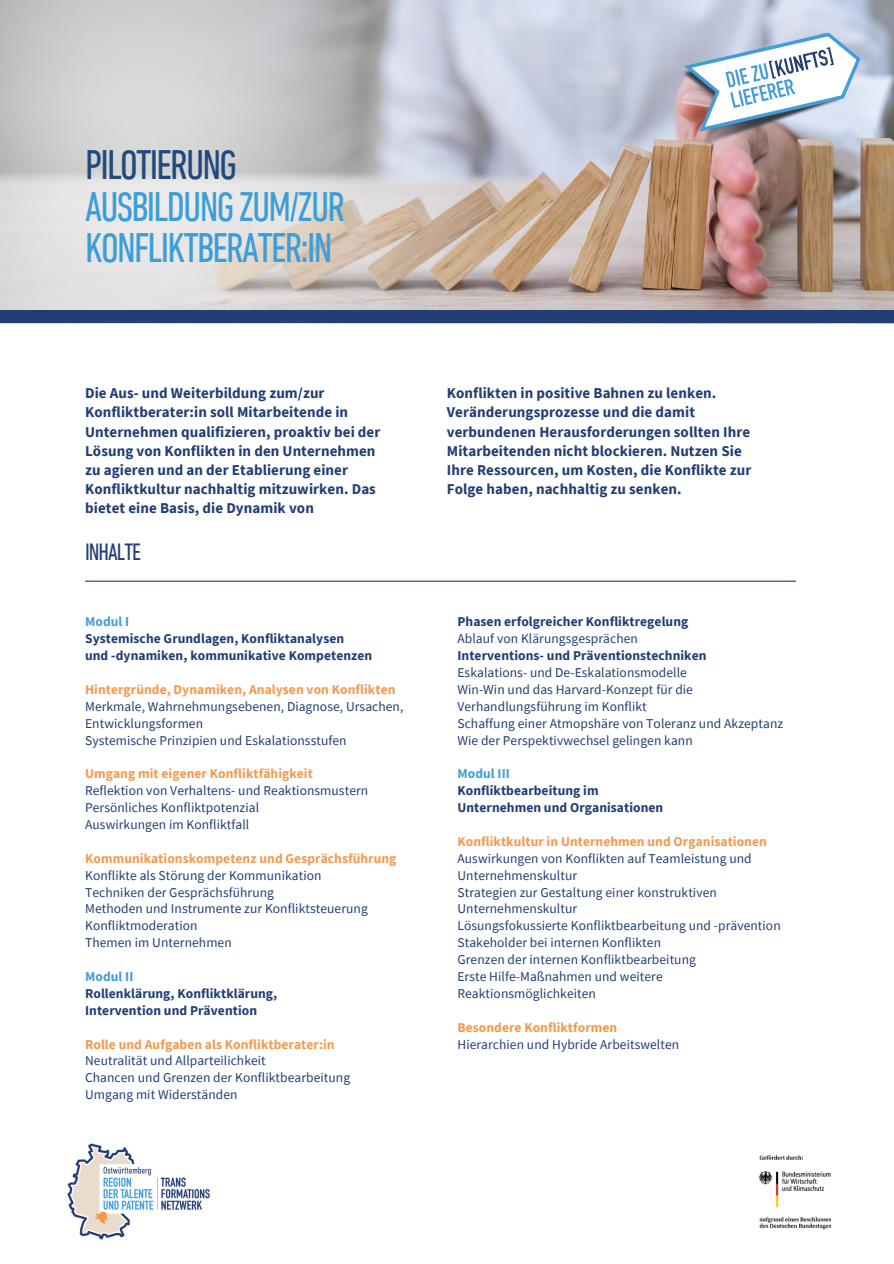
<style>
.page{position:relative;width:894px;height:1264px;background:#fff}
.page>*{position:absolute;margin:0;border:0;box-sizing:border-box;transform-origin:0 0}
.t1{font:condensed 42px/41.7px "DIN Next LT Pro";letter-spacing:-.045em;color:#3b9ed8}
.t2{font:condensed 24px "DIN Next LT Pro";letter-spacing:-.045em;color:#223e74}
.t3{font:700 15px/19.2px "Source Sans Pro";letter-spacing:.005em;color:#223e74}
.t4{font:13.5px/16.8px "Source Sans Pro";letter-spacing:.005em;color:#223e74}
.t5{font:700 13.5px/16.8px "Source Sans Pro";letter-spacing:.005em;color:#223e74}
.t6{font:700 13.5px "Source Sans Pro";letter-spacing:.005em;color:#f49a4f}
.s1{color:#22497e}
.s2{color:#439ed8}
</style>
<div class="page">
<img style="left:758px;top:1155px;width:74px;height:75px">
<img style="left:0;top:0;width:893px;height:310px">
<div style="left:0;top:310px;width:893px;height:13px;background:#223e74"></div>
<img style="left:649px;top:21px;width:235px;height:132px">
<svg style="left:683px;top:33px;width:177px;height:99px"></svg>
<hr style="left:85px;top:580px;width:710px;height:1px;background:#223e74">
<img style="left:67px;top:1143px;width:143px;height:97px">
<p class="t1" style="left:85px;top:148px;width:261px"><span class="s1">PILOTIERUNG<br></span>AUSBILDUNGZUM/ZUR<br>KONFLIKTBERATER:IN</p>
<p class="t3" style="left:85px;top:383px;width:297px">Die Aus- und Weiterbildung zum/zur Konfliktberater:in soll Mitarbeitende in Unternehmen qualifizieren, proaktiv bei der Lösung von Konflikten in den Unternehmen zu agieren und an der Etablierung einer Konfliktkultur nachhaltig mitzuwirken. Das bietet eine Basis, die Dynamik von</p>
<h3 class="t2" style="left:85px;top:542px;width:57px">INHALTE</h3>
<h2 class="t5" style="left:85px;top:613px;width:288px"><span class="s2">Modul I<br></span>Systemische Grundlagen, Konfliktanalysen<br>und -dynamiken, kommunikative Kompetenzen</h2>
<h3 class="t6" style="left:85px;top:680px;width:312px">Hintergründe, Dynamiken, Analysen von Konflikten</h3>
<p class="t4" style="left:85px;top:697px;width:320px">Merkmale, Wahrnehmungsebenen, Diagnose, Ursachen,<br>Entwicklungsformen</p>
<p class="t4" style="left:85px;top:731px;width:263px">Systemische Prinzipien und Eskalationsstufen</p>
<p class="t6" style="left:85px;top:765px;width:229px">Umgang mit eigener Konfliktfähigkeit</p>
<p class="t4" style="left:85px;top:782px;width:284px">Reflektion von Verhaltens- und Reaktionsmustern</p>
<p class="t4" style="left:85px;top:799px;width:175px">Persönliches Konfliktpotenzial</p>
<p class="t4" style="left:85px;top:815px;width:166px">Auswirkungen im Konfliktfall</p>
<p class="t6" style="left:85px;top:849px;width:313px">Kommunikationskompetenz und Gesprächsführung</p>
<p class="t4" style="left:85px;top:866px;width:238px">Konflikte als Störung der Kommunikation</p>
<p class="t4" style="left:85px;top:883px;width:190px">Techniken der Gesprächsführung</p>
<p class="t4" style="left:85px;top:900px;width:284px">Methoden und Instrumente zur Konfliktsteuerung</p>
<p class="t4" style="left:85px;top:917px;width:114px">Konfliktmoderation</p>
<p class="t4" style="left:85px;top:934px;width:148px">Themen im Unternehmen</p>
<p class="t5" style="left:85px;top:967px;width:193px"><span class="s2">Modul II<br></span>Rollenklärung, Konfliktklärung,<br>Intervention und Prävention</p>
<h3 class="t6" style="left:85px;top:1035px;width:251px">Rolle und Aufgaben als Konfliktberater:in</h3>
<p class="t4" style="left:85px;top:1052px;width:182px">Neutralität und Allparteilichkeit</p>
<p class="t4" style="left:85px;top:1069px;width:266px">Chancen und Grenzen der Konfliktbearbeitung</p>
<p class="t4" style="left:85px;top:1085px;width:154px">Umgang mit Widerständen</p>
<p class="t3" style="left:446px;top:383px;width:306px">Konflikten in positive Bahnen zu lenken.<br>Veränderungsprozesse und die damit verbundenen Herausforderungen sollten Ihre Mitarbeitenden nicht blockieren. Nutzen Sie Ihre Ressourcen, um Kosten, die Konflikte zur Folge haben, nachhaltig zu senken.</p>
<p class="t5" style="left:457px;top:613px;width:232px">Phasen erfolgreicher Konfliktregelung</p>
<p class="t4" style="left:457px;top:630px;width:182px">Ablauf von Klärungsgesprächen</p>
<p class="t5" style="left:457px;top:647px;width:250px">Interventions- und Präventionstechniken</p>
<p class="t4" style="left:457px;top:664px;width:231px">Eskalations- und De-Eskalationsmodelle</p>
<p class="t4" style="left:457px;top:680px;width:237px">Win-Win und das Harvard-Konzept für die<br>Verhandlungsführung im Konflikt</p>
<p class="t4" style="left:457px;top:714px;width:327px">Schaffung einer Atmopshäre von Toleranz und Akzeptanz</p>
<p class="t4" style="left:457px;top:731px;width:237px">Wie der Perspektivwechsel gelingen kann</p>
<p class="t5" style="left:457px;top:765px;width:207px"><span class="s2">Modul III<br></span>Konfliktbearbeitung im<br>Unternehmen und Organisationen</p>
<p class="t6" style="left:457px;top:832px;width:311px">Konfliktkultur in Unternehmen und Organisationen</p>
<h3 class="t4" style="left:457px;top:849px;width:296px">Auswirkungen von Konflikten auf Teamleistung und<br>Unternehmenskultur</h3>
<p class="t4" style="left:457px;top:883px;width:261px">Strategien zur Gestaltung einer konstruktiven<br>Unternehmenskultur</p>
<p class="t4" style="left:457px;top:917px;width:325px">Lösungsfokussierte Konfliktbearbeitung und -prävention</p>
<p class="t4" style="left:457px;top:934px;width:205px">Stakeholder bei internen Konflikten</p>
<p class="t4" style="left:457px;top:950px;width:240px">Grenzen der internen Konfliktbearbeitung</p>
<p class="t4" style="left:457px;top:967px;width:207px">Erste Hilfe-Maßnahmen und weitere<br>Reaktionsmöglichkeiten</p>
<p class="t6" style="left:457px;top:1018px;width:161px">Besondere Konfliktformen</p>
<p class="t4" style="left:457px;top:1035px;width:223px">Hierarchien und Hybride Arbeitswelten</p>
</div>
